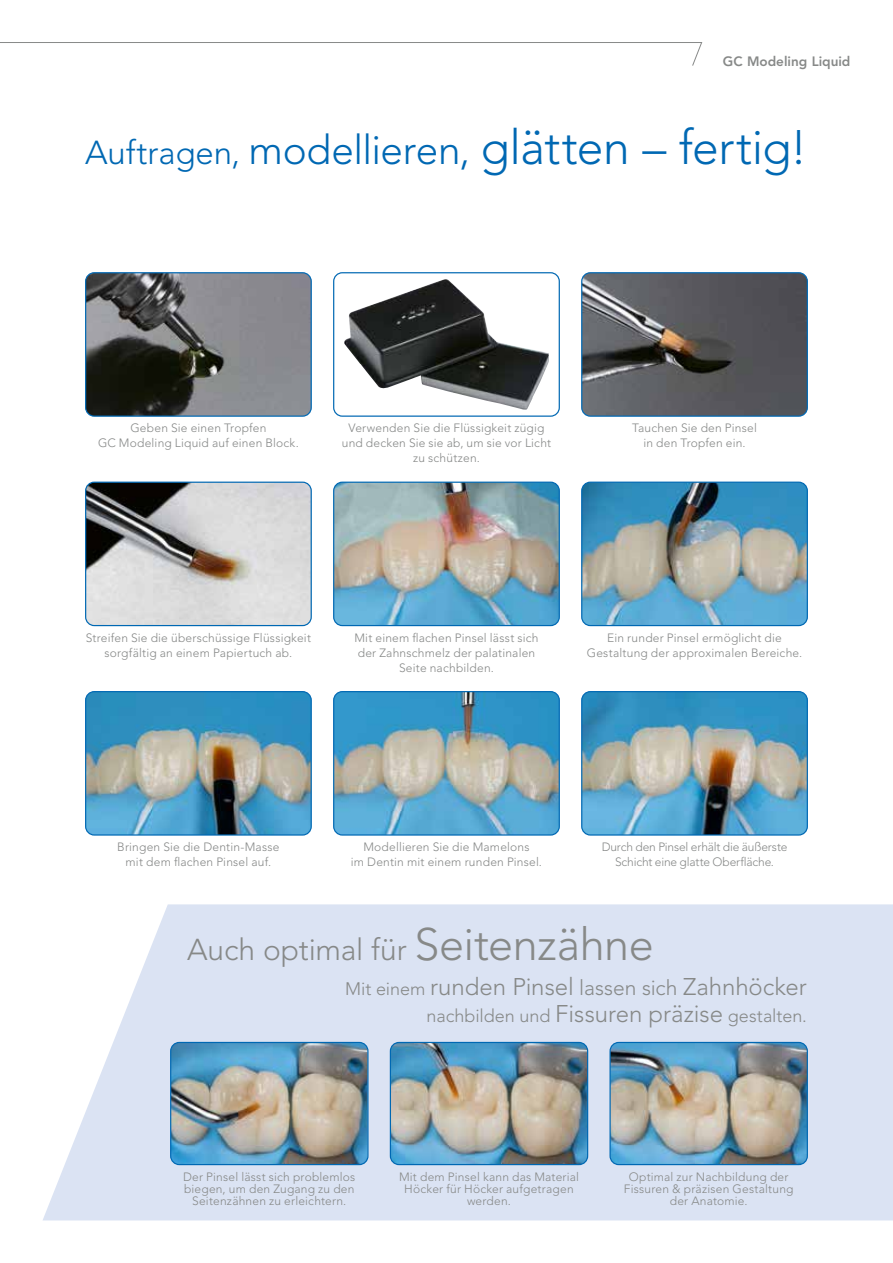
<style>
.page{position:relative;width:893px;height:1263px;background:#fff}
.page>*{position:absolute;margin:0;border:0;box-sizing:border-box;transform-origin:0 0}
.t1{font:300 48px "Avenir LT Std";letter-spacing:-.01em;color:#0068b3}
.t2{font:300 30px "Avenir LT Std";letter-spacing:-.01em;color:#878988}
.t3{font:300 24px "Avenir LT Std";letter-spacing:-.005em;color:#878988}
.t4{font:300 18px "Avenir LT Std";color:#878988}
.t5{font:800 13.5px "Avenir LT Std";color:#878988}
.t6{font:300 12px/15px "Avenir LT Std";letter-spacing:.015em;color:#878988;text-align:center}
.t7{font:300 12px/15px "Avenir LT Std";letter-spacing:-.015em;color:#878988;text-align:center}
.s1{font-size:33px}
.s2{font-size:40.5px}
.s3{font-size:45px}
.s4{font-size:18px}
.s5{font-size:21px}
.s6{font-size:24px}
</style>
<div class="page">
<svg style="left:43px;top:904px;width:850px;height:316px;background:#dee5f4"></svg>
<svg style="left:0;top:42px;width:703px;height:24px"></svg>
<img style="left:87px;top:274px;width:223px;height:141px">
<div style="left:85px;top:272px;width:227px;height:145px;border:1px solid #0068b3;border-radius:9px"></div>
<img style="left:344px;top:279px;width:205px;height:131px">
<div style="left:333px;top:272px;width:227px;height:145px;border:1px solid #0068b3;border-radius:9px"></div>
<img style="left:583px;top:274px;width:223px;height:141px">
<div style="left:581px;top:272px;width:227px;height:145px;border:1px solid #0068b3;border-radius:9px"></div>
<img style="left:86px;top:482px;width:225px;height:143px">
<div style="left:85px;top:482px;width:227px;height:144px;border:1px solid #0068b3;border-radius:9px"></div>
<img style="left:334px;top:482px;width:225px;height:143px">
<div style="left:333px;top:482px;width:227px;height:144px;border:1px solid #0068b3;border-radius:9px"></div>
<img style="left:582px;top:482px;width:225px;height:143px">
<div style="left:581px;top:482px;width:227px;height:144px;border:1px solid #0068b3;border-radius:9px"></div>
<img style="left:86px;top:692px;width:224px;height:142px">
<div style="left:85px;top:691px;width:227px;height:145px;border:1px solid #0068b3;border-radius:9px"></div>
<img style="left:334px;top:692px;width:225px;height:142px">
<div style="left:333px;top:691px;width:227px;height:145px;border:1px solid #0068b3;border-radius:9px"></div>
<img style="left:583px;top:692px;width:224px;height:142px">
<div style="left:581px;top:691px;width:227px;height:145px;border:1px solid #0068b3;border-radius:9px"></div>
<img style="left:171px;top:1042px;width:197px;height:122px">
<div style="left:170px;top:1042px;width:199px;height:123px;border:1px solid #0068b3;border-radius:9px"></div>
<img style="left:390px;top:1042px;width:197px;height:122px">
<div style="left:390px;top:1042px;width:198px;height:123px;border:1px solid #0068b3;border-radius:9px"></div>
<img style="left:610px;top:1042px;width:197px;height:122px">
<div style="left:609px;top:1042px;width:199px;height:123px;border:1px solid #0068b3;border-radius:9px"></div>
<p class="t5" style="left:723px;top:53px;width:129px">GC Modeling Liquid</p>
<h1 class="t1" style="left:85px;top:119px;width:724px"><span class="s1">Auftragen,</span> <span class="s2">modellieren,</span> glätten – fertig!</h1>
<p class="t6" style="left:98px;top:421px;width:202px">Geben Sie einen Tropfen<br>GC Modeling Liquid auf einen Block.</p>
<p class="t6" style="left:342px;top:421px;width:211px">Verwenden Sie die Flüssigkeit zügig und decken Sie sie ab, um sie vor Licht zu schützen.</p>
<p class="t6" style="left:632px;top:421px;width:126px">Tauchen Sie den Pinsel in den Tropfen ein.</p>
<p class="t6" style="left:86px;top:630px;width:227px">Streifen Sie die überschüssige Flüssigkeit sorgfältig an einem Papiertuch ab.</p>
<p class="t6" style="left:354px;top:630px;width:185px">Mit einem flachen Pinsel lässt sich der Zahnschmelz der palatinalen<br>Seite nachbilden.</p>
<p class="t6" style="left:587px;top:630px;width:217px">Ein runder Pinsel ermöglicht die<br>Gestaltung der approximalen Bereiche.</p>
<p class="t6" style="left:117px;top:839px;width:164px">Bringen Sie die Dentin-Masse mit dem flachen Pinsel auf.</p>
<p class="t6" style="left:351px;top:839px;width:193px">Modellieren Sie die Mamelons<br>im Dentin mit einem runden Pinsel.</p>
<p class="t7" style="left:602px;top:839px;width:187px">Durch den Pinsel erhält die äußerste<br>Schicht eine glatte Oberfläche.</p>
<h2 class="t2" style="left:187px;top:931px;width:468px">Auch optimal für <span class="s3">Seitenzähne</span></h2>
<h3 class="t3" style="left:345px;top:972px;width:463px"><span class="s4">Mit einem</span> runden Pinsel <span class="s5">lassen sich</span> Zahnhöcker</h3>
<h3 class="t4" style="left:427px;top:1005px;width:382px">nachbilden und <span class="s6">Fissuren präzise</span> gestalten.</h3>
<p class="t6" style="left:183px;top:1170px;width:174px;line-height:12px">Der Pinsel lässt sich problemlos biegen, um den Zugang zu den<br>Seitenzähnen zu erleichtern.</p>
<p class="t6" style="left:399px;top:1170px;width:181px;line-height:12px">Mit dem Pinsel kann das Material<br>Höcker für Höcker aufgetragen werden.</p>
<p class="t6" style="left:624px;top:1170px;width:171px;line-height:12px">Optimal zur Nachbildung der<br>Fissuren &amp; präzisen Gestaltung der Anatomie.</p>
</div>
